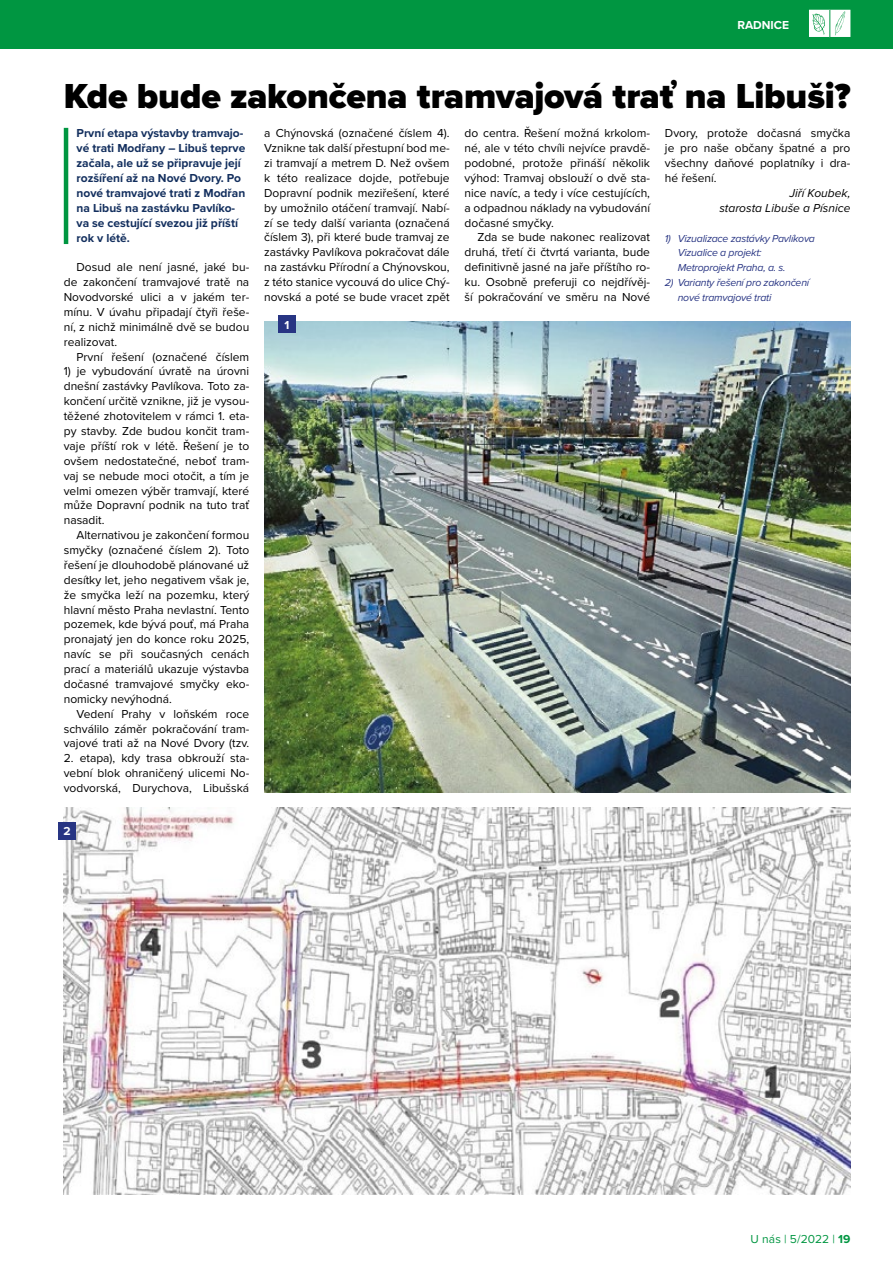
<style>
.page{position:relative;width:893px;height:1263px;background:#fff}
.page>*{position:absolute;margin:0;border:0;box-sizing:border-box;transform-origin:0 0}
.t1{font:900 36px "Proxima Nova";letter-spacing:-.005em;color:#000}
.t2{font:12px/14.9px "Proxima Nova";color:#000;text-align:justify}
.t3{font:700 12px/14.9px "Proxima Nova";color:#132f5e}
.t4{font:italic 12px/14.9px "Proxima Nova";color:#000;text-align:right}
.t5{font:12px "Proxima Nova";letter-spacing:.005em;color:#009641}
.t6{font:700 12px "Proxima Nova";color:#fff}
.t7{font:italic 10.5px/14.9px "Proxima Nova";letter-spacing:-.02em;color:#283583}
.s1{font-weight:700}
</style>
<div class="page">
<div style="left:0;top:0;width:893px;height:48px;background:#009641"></div>
<svg style="left:809px;top:9px;width:41px;height:28px"></svg>
<hr style="left:64px;top:128px;width:4px;height:116px;background:#009641">
<img style="left:64px;top:807px;width:786px;height:387px">
<img style="left:264px;top:322px;width:586px;height:470px">
<div style="left:58px;top:822px;width:17px;height:17px;background:#283583"></div>
<div style="left:279px;top:316px;width:17px;height:17px;background:#283583"></div>
<p class="t6" style="left:737px;top:16px;width:53px">RADNICE</p>
<h1 class="t1" style="left:64px;top:69px;width:788px">Kde bude zakončena tramvajová trať na Libuši?</h1>
<p class="t3" style="left:77px;top:126px;width:170px">První etapa výstavby tramvajo&shy;vé trati Modřany – Libuš teprve začala, ale už se připravuje její rozšíření až na Nové Dvory. Po nové tramvajové trati z Modřan na Libuš na zastávku Pavlíko&shy;va se cestující svezou již příští rok v létě.</p>
<p class="t2" style="left:64px;top:259px;width:187px;text-indent:13px">Dosud ale není jasné, jaké bu&shy;de zakončení tramvajové tratě na Novodvorské ulici a v jakém ter&shy;mínu. V úvahu připadají čtyři řeše&shy;ní, z nichž minimálně dvě se budou realizovat.</p>
<p class="t2" style="left:77px;top:349px;width:174px">První řešení (označené číslem</p>
<p class="t2" style="left:64px;top:363px;width:187px">1) je vybudování úvratě na úrovni dnešní zastávky Pavlíkova. Toto za&shy;končení určitě vznikne, již je vysou&shy;těžené zhotovitelem v rámci 1. eta&shy;py stavby. Zde budou končit tram&shy;vaje příští rok v létě. Řešení je to ovšem nedostatečné, neboť tram&shy;vaj se nebude moci otočit, a tím je velmi omezen výběr tramvají, které může Dopravní podnik na tuto trať nasadit.</p>
<p class="t2" style="left:64px;top:527px;width:187px;text-indent:13px">Alternativou je zakončení formou smyčky (označené číslem 2). Toto řešení je dlouhodobě plánované už desítky let, jeho negativem však je, že smyčka leží na pozemku, který hlavní město Praha nevlastní. Tento pozemek, kde bývá pouť, má Praha pronajatý jen do konce roku 2025, navíc se při současných cenách prací a materiálů ukazuje výstavba dočasné tramvajové smyčky eko&shy;nomicky nevýhodná.</p>
<p class="t2" style="left:64px;top:706px;width:187px;text-indent:13px">Vedení Prahy v loňském roce schválilo záměr pokračování tram&shy;vajové trati až na Nové Dvory (tzv.</p>
<p class="t2" style="left:64px;top:750px;width:187px">2. etapa), kdy trasa obkrouží sta&shy;vební blok ohraničený ulicemi No&shy;vodvorská, Durychova, Libušská</p>
<p class="t6" style="left:63px;top:822px;width:9px">2</p>
<p class="t2" style="left:264px;top:125px;width:187px">a Chýnovská (označené číslem 4).<br>Vznikne tak další přestupní bod me&shy;zi tramvají a metrem D. Než ovšem k této realizace dojde, potřebuje Dopravní podnik meziřešení, které by umožnilo otáčení tramvají. Nabí&shy;zí se tedy další varianta (označená číslem 3), při které bude tramvaj ze zastávky Pavlíkova pokračovat dále na zastávku Přírodní a Chýnovskou, z této stanice vycouvá do ulice Chý&shy;novská a poté se bude vracet zpět</p>
<p class="t2" style="left:465px;top:125px;width:187px">do centra. Řešení možná krkolom&shy;né, ale v této chvíli nejvíce pravdě&shy;podobné, protože přináší několik výhod: Tramvaj obslouží o dvě sta&shy;nice navíc, a tedy i více cestujících, a odpadnou náklady na vybudování dočasné smyčky.</p>
<p class="t2" style="left:465px;top:229px;width:187px;text-indent:13px">Zda se bude nakonec realizovat druhá, třetí či čtvrtá varianta, bude definitivně jasné na jaře příštího ro&shy;ku. Osobně preferuji co nejdřívěj&shy;ší pokračování ve směru na Nové</p>
<p class="t6" style="left:285px;top:316px;width:6px">1</p>
<p class="t2" style="left:665px;top:125px;width:187px">Dvory, protože dočasná smyčka je pro naše občany špatné a pro všechny daňové poplatníky i dra&shy;hé řešení.</p>
<p class="t4" style="left:719px;top:185px;width:133px">Jiří Koubek,<br>starosta Libuše a Písnice</p>
<p class="t7" style="left:678px;top:230px;width:139px;text-indent:-13px">1) Vizualizace zastávky Pavlíkova<br>Vizualice a projekt:<br>Metroprojekt Praha, a. s.</p>
<p class="t7" style="left:678px;top:275px;width:133px;text-indent:-13px">2) Varianty řešení pro zakončení nové tramvajové trati</p>
<p class="t5" style="left:751px;top:1230px;width:101px">U nás | 5/2022 | <span class="s1">19</span></p>
</div>
